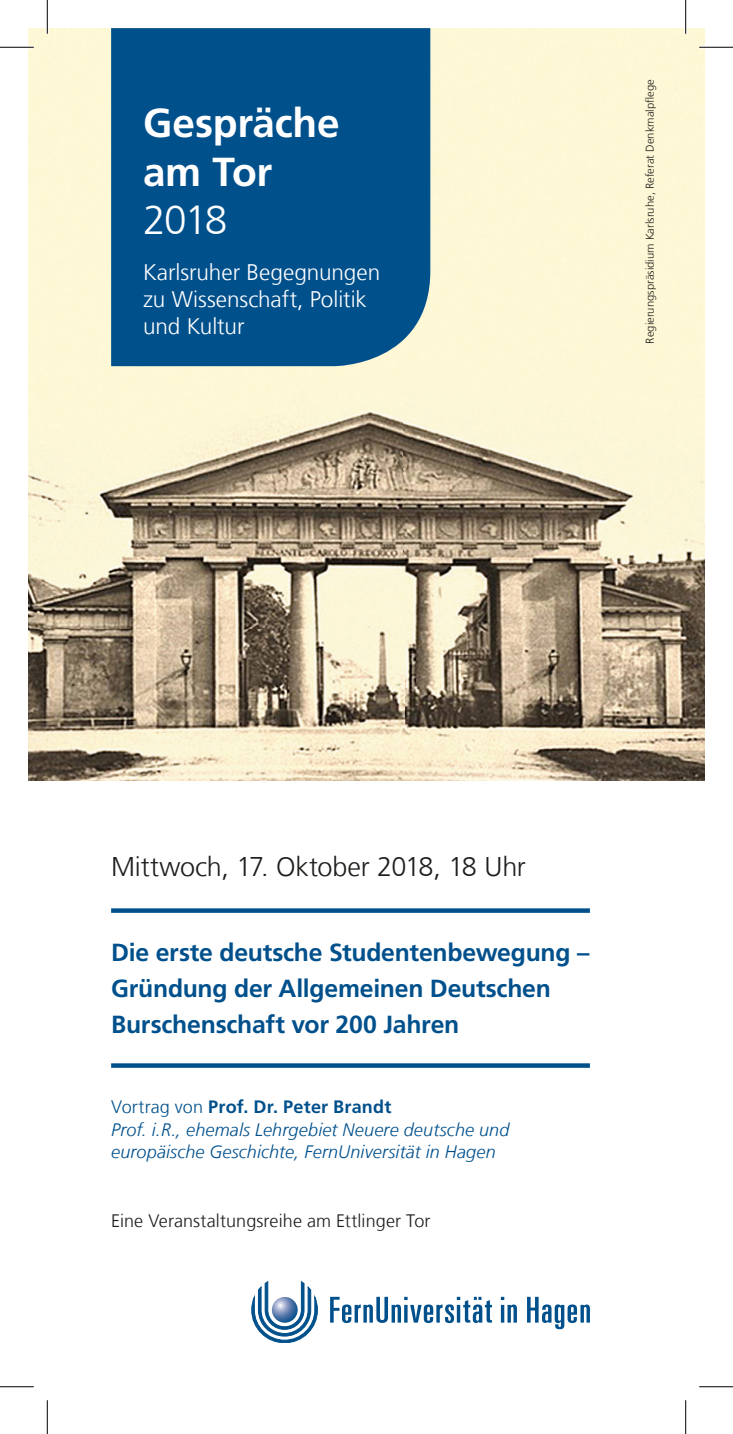
<style>
.page{position:relative;width:733px;height:1434px;background:#fff}
.page>*{position:absolute;margin:0;border:0;box-sizing:border-box;transform-origin:0 0}
.t1{font:700 40.5px/48.6px "Frutiger LT Com";letter-spacing:-.005em;color:#fff}
.t2{font:300 40.5px "Frutiger LT Com";color:#fff}
.t3{font:300 27px "Frutiger LT Com";letter-spacing:-.01em;color:#1d1d1b}
.t4{font:700 24.75px/36px "Frutiger LT Com";letter-spacing:-.01em;color:#00508c}
.t5{font:300 22.5px/27px "Frutiger LT Com";color:#fff}
.t6{font:italic 300 18px/22.5px "Frutiger LT Com";letter-spacing:.01em;color:#00508c}
.t7{font:300 18px "Frutiger LT Com";letter-spacing:.005em;color:#1d1d1b}
.t8{font:300 11.25px "Frutiger LT Com";color:#1d1d1b}
.s1{font-style:normal}
.s2{font-weight:700;font-style:normal}
</style>
<div class="page">
<div style="left:111px;top:908px;width:478px;height:5px;background:#00508c"></div>
<div style="left:111px;top:1063px;width:478px;height:5px;background:#00508c"></div>
<img style="left:28px;top:28px;width:676px;height:753px">
<div style="left:111px;top:28px;width:319px;height:338px;background:#00508c"></div>
<svg style="left:330px;top:1297px;width:259px;height:32px"></svg>
<svg style="left:251px;top:1281px;width:66px;height:62px"></svg>
<svg style="left:272px;top:1297px;width:25px;height:26px"></svg>
<hr style="left:0;top:46px;width:34px;height:3px;background:#fff">
<hr style="left:699px;top:46px;width:33px;height:3px;background:#fff">
<hr style="left:46px;top:0;width:3px;height:34px;background:#fff">
<hr style="left:684px;top:0;width:2px;height:34px;background:#fff">
<hr style="left:0;top:47px;width:34px;height:1px;background:#000">
<hr style="left:699px;top:47px;width:33px;height:1px;background:#000">
<hr style="left:0;top:1386px;width:34px;height:1px;background:#000">
<hr style="left:699px;top:1386px;width:33px;height:1px;background:#000">
<hr style="left:47px;top:0;width:1px;height:34px;background:#000">
<hr style="left:47px;top:1400px;width:1px;height:34px;background:#000">
<hr style="left:685px;top:0;width:1px;height:34px;background:#000">
<hr style="left:685px;top:1400px;width:1px;height:34px;background:#000">
<h1 class="t1" style="left:143px;top:99px;width:198px">Gespräche am Tor</h1>
<h1 class="t2" style="left:143px;top:197px;width:86px">2018</h1>
<p class="t5" style="left:143px;top:259px;width:239px">Karlsruher Begegnungen zu Wissenschaft, Politik und Kultur</p>
<p class="t8" style="left:643px;top:344px;width:266px;rotate:-90deg">Regierungspräsidium Karlsruhe, Referat Denkmalpflege</p>
<h2 class="t3" style="left:111px;top:851px;width:416px">Mittwoch, 17. Oktober 2018, 18 Uhr</h2>
<h3 class="t4" style="left:111px;top:934px;width:479px">Die erste deutsche Studentenbewegung –<br>Gründung der Allgemeinen Deutschen<br>Burschenschaft vor 200 Jahren</h3>
<p class="t6" style="left:111px;top:1096px;width:399px"><span class="s1">Vortrag von</span> <span class="s2">Prof. Dr. Peter Brandt<br></span>Prof. i.R., ehemals Lehrgebiet Neuere deutsche und europäische Geschichte, FernUniversität in Hagen</p>
<p class="t7" style="left:111px;top:1210px;width:321px">Eine Veranstaltungsreihe am Ettlinger Tor</p>
</div>
